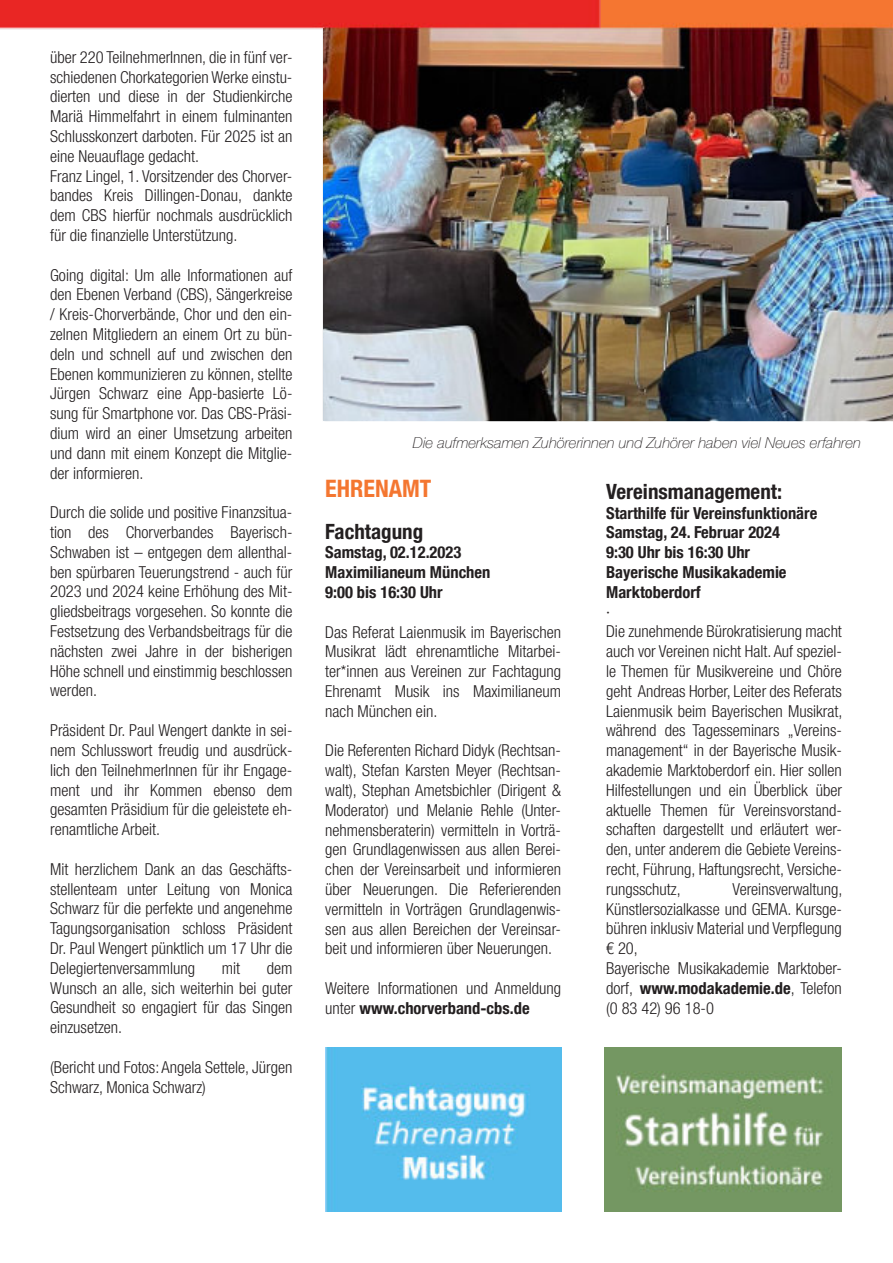
<style>
.page{position:relative;width:893px;height:1263px;background:#fff}
.page>*{position:absolute;margin:0;border:0;box-sizing:border-box;transform-origin:0 0}
.t1{font:700 condensed 24px "Helvetica Neue LT Com";color:#f47630}
.t2{font:700 condensed 21px "Helvetica Neue LT Com";color:#231f20}
.t3{font:300 condensed 16.5px/19.8px "Helvetica Neue LT Com";color:#231f20;text-align:justify}
.t4{font:700 condensed 16.5px/19.8px "Helvetica Neue LT Com";color:#231f20}
.t5{font:italic 100 15px "Helvetica Neue";color:#231f20}
.s1{font-weight:700}
</style>
<div class="page">
<img style="left:0;top:0;width:893px;height:422px">
<img style="left:325px;top:1047px;width:236px;height:165px">
<img style="left:604px;top:1047px;width:238px;height:165px">
<p class="t3" style="left:50px;top:49px;width:244px;text-align:left">über 220 TeilnehmerInnen, die in fünf ver&shy;schiedenen Chorkategorien Werke einstu&shy;dierten und diese in der Studienkirche Mariä Himmelfahrt in einem fulminanten Schlusskonzert darboten. Für 2025 ist an eine Neuauflage gedacht.<br>Franz Lingel, 1. Vorsitzender des Chorver&shy;bandes Kreis Dillingen-Donau, dankte dem CBS hierfür nochmals ausdrücklich für die finanzielle Unterstützung.</p>
<p class="t3" style="left:50px;top:267px;width:244px">Going digital: Um alle Informationen auf den Ebenen Verband (CBS), Sängerkreise / Kreis-Chorverbände, Chor und den ein&shy;zelnen Mitgliedern an einem Ort zu bün&shy;deln und schnell auf und zwischen den Ebenen kommunizieren zu können, stellte Jürgen Schwarz eine App-basierte Lö&shy;sung für Smartphone vor. Das CBS-Präsi&shy;dium wird an einer Umsetzung arbeiten und dann mit einem Konzept die Mitglie&shy;der informieren.</p>
<p class="t3" style="left:50px;top:505px;width:244px">Durch die solide und positive Finanzsitua&shy;tion des Chorverbandes Bayerisch-Schwaben ist – entgegen dem allenthal&shy;ben spürbaren Teuerungstrend - auch für 2023 und 2024 keine Erhöhung des Mit&shy;gliedsbeitrags vorgesehen. So konnte die Festsetzung des Verbandsbeitrags für die nächsten zwei Jahre in der bisherigen Höhe schnell und einstimmig beschlossen werden.</p>
<p class="t3" style="left:50px;top:723px;width:244px">Präsident Dr. Paul Wengert dankte in sei&shy;nem Schlusswort freudig und ausdrück&shy;lich den TeilnehmerInnen für ihr Engage&shy;ment und ihr Kommen ebenso dem gesamten Präsidium für die geleistete eh&shy;renamtliche Arbeit.</p>
<p class="t3" style="left:50px;top:861px;width:244px">Mit herzlichem Dank an das Geschäfts&shy;stellenteam unter Leitung von Monica Schwarz für die perfekte und angenehme Tagungsorganisation schloss Präsident Dr. Paul Wengert pünktlich um 17 Uhr die Delegiertenversammlung</p>
<p class="t3" style="left:50px;top:960px;width:244px;text-indent:217px">dem Wunsch an alle, sich weiterhin bei guter Gesundheit so engagiert für das Singen einzusetzen.</p>
<p class="t3" style="left:50px;top:1059px;width:244px">(Bericht und Fotos: Angela Settele, Jürgen<br>Schwarz, Monica Schwarz)</p>
<p class="t3" style="left:222px;top:960px;width:20px">mit</p>
<p class="t5" style="left:413px;top:434px;width:450px">Die aufmerksamen Zuhörerinnen und Zuhörer haben viel Neues erfahren</p>
<h1 class="t1" style="left:325px;top:479px;width:108px">EHRENAMT</h1>
<p class="t2" style="left:325px;top:524px;width:99px">Fachtagung</p>
<p class="t4" style="left:325px;top:545px;width:167px">Samstag, 02.12.2023<br>Maximilianeum München<br>9:00 bis 16:30 Uhr</p>
<p class="t3" style="left:325px;top:624px;width:237px">Das Referat Laienmusik im Bayerischen Musikrat lädt ehrenamtliche Mitarbei&shy;ter*innen aus Vereinen zur Fachtagung Ehrenamt Musik ins Maximilianeum nach München ein.</p>
<p class="t3" style="left:325px;top:743px;width:237px">Die Referenten Richard Didyk (Rechtsan&shy;walt), Stefan Karsten Meyer (Rechtsan&shy;walt), Stephan Ametsbichler (Dirigent &amp; Moderator) und Melanie Rehle (Unter&shy;nehmensberaterin) vermitteln in Vorträ&shy;gen Grundlagenwissen aus allen Berei&shy;chen der Vereinsarbeit und informieren über Neuerungen. Die Referierenden vermitteln in Vorträgen Grundlagenwis&shy;sen aus allen Bereichen der Vereinsar&shy;beit und informieren über Neuerungen.</p>
<p class="t3" style="left:325px;top:981px;width:237px">Weitere Informationen und Anmeldung unter <span class="s1">www.chorverband-cbs.de</span></p>
<p class="t2" style="left:606px;top:484px;width:177px">Vereinsmanagement:</p>
<p class="t4" style="left:606px;top:505px;width:213px">Starthilfe für Vereinsfunktionäre<br>Samstag, 24. Februar 2024<br>9:30 Uhr bis 16:30 Uhr<br>Bayerische Musikakademie<br>Marktoberdorf</p>
<p class="t3" style="left:606px;top:604px;width:238px;text-align:left">·<br>Die zunehmende Bürokratisierung macht auch vor Vereinen nicht Halt. Auf speziel&shy;le Themen für Musikvereine und Chöre geht Andreas Horber, Leiter des Referats Laienmusik beim Bayerischen Musikrat, während des Tagesseminars „Vereins&shy;management“ in der Bayerische Musik&shy;akademie Marktoberdorf ein. Hier sollen Hilfestellungen und ein Überblick über aktuelle Themen für Vereinsvorstand&shy;schaften dargestellt und erläutert wer&shy;den, unter anderem die Gebiete Vereins&shy;recht, Führung, Haftungsrecht, Versiche&shy;rungsschutz,</p>
<p class="t3" style="left:606px;top:881px;width:238px;text-align:left;text-indent:126px">Vereinsverwaltung,<br>Künstlersozialkasse und GEMA. Kursge&shy;bühren inklusiv Material und Verpflegung € 20,<br>Bayerische Musikakademie Marktober&shy;dorf, <span class="s1">www.modakademie.de</span>, Telefon (0 83 42) 96 18-0</p>
</div>
